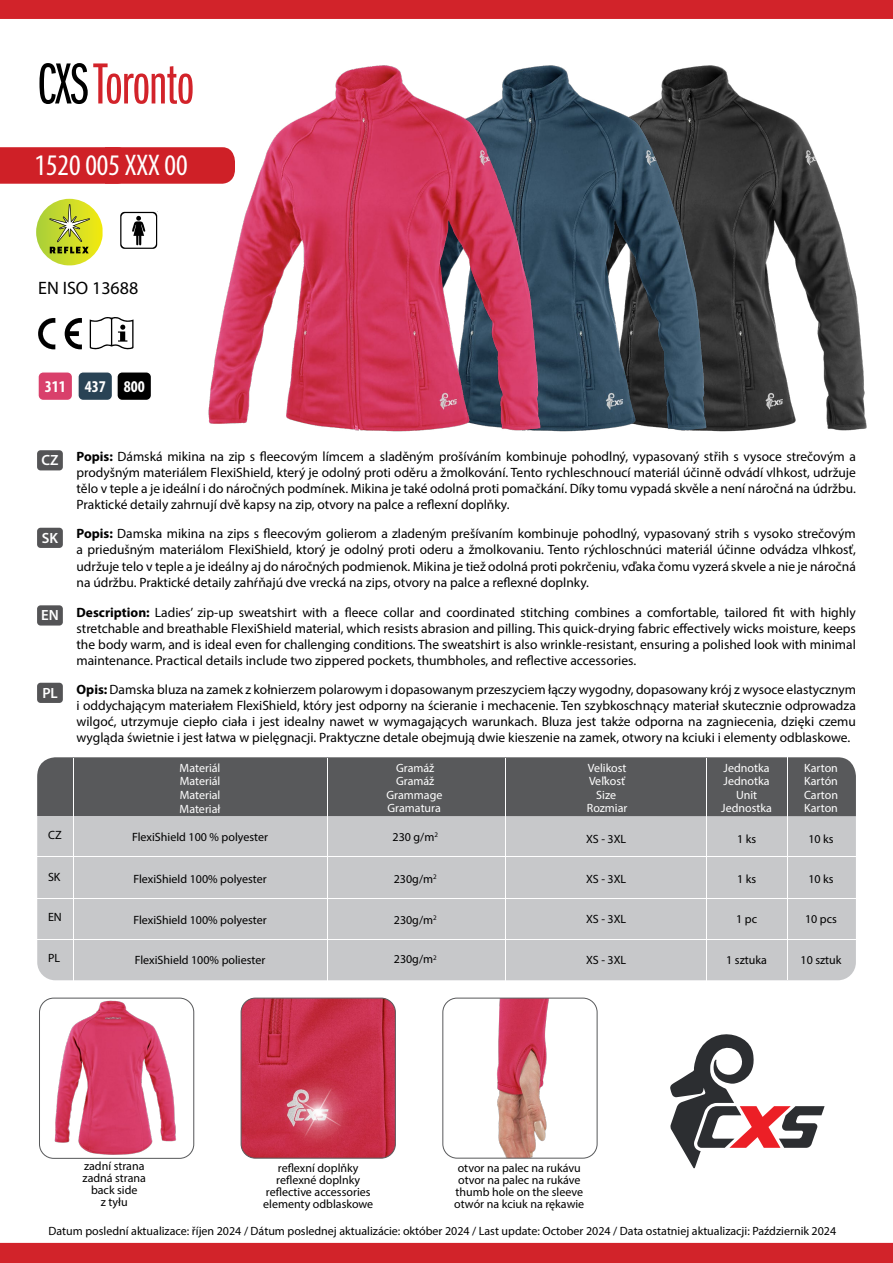
<style>
.page{position:relative;width:893px;height:1263px;background:#fff}
.page>*{position:absolute;margin:0;border:0;box-sizing:border-box;transform-origin:0 0}
.t1{font:60px "ITC Franklin Gothic Std Bk X Cp";letter-spacing:-.01em;color:#d2232a}
.t2{font:condensed 30px "Myriad Pro";color:#fff}
.t3{font:18px "Myriad Pro";color:#000}
.t4{font:700 condensed 16.5px "Myriad Pro";color:#fff}
.t5{font:600 14.85px "Myriad Pro";color:#fff}
.t6{font:13.5px/16.2px "Myriad Pro";color:#000;text-align:justify}
.t7{font:12px/12px "Myriad Pro";color:#000;text-align:center}
.t8{font:12px "Myriad Pro";color:#fff}
.t9{font:7.05px "Myriad Pro";color:#000}
.s1{color:#000}
.s2{font-weight:700}
</style>
<div class="page">
<div style="left:0;top:147px;width:202px;height:37px;background:#cf2027"></div>
<img style="left:711px;top:65px;width:156px;height:367px">
<img style="left:545px;top:65px;width:166px;height:367px">
<img style="left:202px;top:65px;width:343px;height:367px">
<div style="left:37px;top:528px;width:26px;height:20px;background:#545456;border-radius:3px"></div>
<div style="left:37px;top:450px;width:26px;height:20px;background:#545456;border-radius:3px"></div>
<div style="left:37px;top:605px;width:26px;height:20px;background:#545456;border-radius:3px"></div>
<div style="left:37px;top:683px;width:26px;height:20px;background:#545456;border-radius:3px"></div>
<div style="left:0;top:0;width:893px;height:19px;background:#d2232a"></div>
<div style="left:0;top:1243px;width:893px;height:20px;background:#d2232a"></div>
<svg style="left:670px;top:1034px;width:155px;height:134px"></svg>
<svg style="left:120px;top:211px;width:38px;height:38px"></svg>
<svg style="left:90px;top:317px;width:44px;height:33px"></svg>
<svg style="left:38px;top:318px;width:17px;height:31px"></svg>
<svg style="left:65px;top:318px;width:17px;height:31px"></svg>
<svg style="left:36px;top:199px;width:67px;height:66px"></svg>
<div style="left:38px;top:372px;width:35px;height:28px;background:#d9406b;border-radius:5px"></div>
<div style="left:37px;top:371px;width:36px;height:30px;border:2px solid #fff;border-radius:5px"></div>
<div style="left:117px;top:372px;width:35px;height:28px;background:#000;border-radius:5px"></div>
<div style="left:116px;top:371px;width:36px;height:30px;border:2px solid #fff;border-radius:5px"></div>
<div style="left:78px;top:372px;width:35px;height:28px;background:#294355;border-radius:5px"></div>
<div style="left:77px;top:371px;width:36px;height:30px;border:2px solid #fff;border-radius:5px"></div>
<div style="left:37px;top:760px;width:819px;height:220px;background:#c7c8ca;border-radius:18px"></div>
<div style="left:37px;top:757px;width:819px;height:59px;background:#58595b"></div>
<hr style="left:73px;top:758px;width:1px;height:222px;background:#fff">
<hr style="left:787px;top:758px;width:1px;height:222px;background:#fff">
<hr style="left:706px;top:758px;width:1px;height:222px;background:#fff">
<hr style="left:505px;top:758px;width:1px;height:222px;background:#fff">
<hr style="left:327px;top:758px;width:1px;height:222px;background:#fff">
<hr style="left:37px;top:939px;width:819px;height:1px;background:#fff">
<hr style="left:37px;top:856px;width:819px;height:1px;background:#fff">
<hr style="left:37px;top:898px;width:819px;height:1px;background:#fff">
<img style="left:40px;top:999px;width:154px;height:159px">
<div style="left:39px;top:997px;width:155px;height:162px;border:1px solid #58595b;border-radius:14px"></div>
<img style="left:241px;top:999px;width:153px;height:158px">
<div style="left:241px;top:997px;width:155px;height:162px;border:1px solid #58595b;border-radius:14px"></div>
<img style="left:444px;top:999px;width:152px;height:158px">
<div style="left:442px;top:997px;width:156px;height:162px;border:1px solid #58595b;border-radius:14px"></div>
<img style="left:284px;top:1078px;width:68px;height:70px">
<h1 class="t1" style="left:37px;top:53px;width:158px"><span class="s1">CXS</span> Toronto</h1>
<h2 class="t2" style="left:35px;top:147px;width:155px">1520 005 XXX 00</h2>
<h3 class="t3" style="left:38px;top:276px;width:102px">EN ISO 13688</h3>
<p class="t4" style="left:45px;top:376px;width:102px">311 437 800</p>
<p class="t5" style="left:42px;top:451px;width:19px">CZ</p>
<p class="t5" style="left:42px;top:528px;width:18px">SK</p>
<p class="t5" style="left:41px;top:606px;width:19px">EN</p>
<p class="t5" style="left:42px;top:683px;width:17px">PL</p>
<p class="t7" style="left:48px;top:829px;width:15px">CZ</p>
<p class="t6" style="left:77px;top:448px;width:781px"><span class="s2">Popis:</span> Dámská mikina na zip s fleecovým límcem a sladěným prošíváním kombinuje pohodlný, vypasovaný střih s vysoce strečovým a prodyšným materiálem FlexiShield, který je odolný proti oděru a žmolkování. Tento rychleschnoucí materiál účinně odvádí vlhkost, udržuje tělo v teple a je ideální i do náročných podmínek. Mikina je také odolná proti pomačkání. Díky tomu vypadá skvěle a není náročná na údržbu.<br>Praktické detaily zahrnují dvě kapsy na zip, otvory na palce a reflexní doplňky.</p>
<p class="t6" style="left:77px;top:525px;width:781px"><span class="s2">Popis:</span> Damska mikina na zips s fleecovým golierom a zladeným prešívaním kombinuje pohodlný, vypasovaný strih s vysoko strečovým a priedušným materiálom FlexiShield, ktorý je odolný proti oderu a žmolkovaniu. Tento rýchloschnúci materiál účinne odvádza vlhkosť, udržuje telo v teple a je ideálny aj do náročných podmienok. Mikina je tiež odolná proti pokrčeniu, vďaka čomu vyzerá skvele a nie je náročná na údržbu. Praktické detaily zahŕňajú dve vrecká na zips, otvory na palce a reflexné doplnky.</p>
<p class="t6" style="left:77px;top:604px;width:781px"><span class="s2">Description:</span> Ladies’ zip-up sweatshirt with a fleece collar and coordinated stitching combines a comfortable, tailored fit with highly stretchable and breathable FlexiShield material, which resists abrasion and pilling. This quick-drying fabric effectively wicks moisture, keeps the body warm, and is ideal even for challenging conditions. The sweatshirt is also wrinkle-resistant, ensuring a polished look with minimal maintenance. Practical details include two zippered pockets, thumbholes, and reflective accessories.</p>
<p class="t6" style="left:77px;top:681px;width:781px"><span class="s2">Opis:</span> Damska bluza na zamek z kołnierzem polarowym i dopasowanym przeszyciem łączy wygodny, dopasowany krój z wysoce elastycznym i oddychającym materiałem FlexiShield, który jest odporny na ścieranie i mechacenie. Ten szybkoschnący materiał skutecznie odprowadza wilgoć, utrzymuje ciepło ciała i jest idealny nawet w wymagających warunkach. Bluza jest także odporna na zagniecenia, dzięki czemu wygląda świetnie i jest łatwa w pielęgnacji. Praktyczne detale obejmują dwie kieszenie na zamek, otwory na kciuki i elementy odblaskowe.</p>
<p class="t8" style="left:180px;top:760px;width:42px">Materiál</p>
<p class="t8" style="left:396px;top:760px;width:40px">Gramáž</p>
<p class="t8" style="left:588px;top:760px;width:40px">Velikost</p>
<p class="t8" style="left:724px;top:760px;width:48px">Jednotka</p>
<p class="t8" style="left:804px;top:760px;width:35px">Karton</p>
<p class="t8" style="left:180px;top:774px;width:42px">Materiál</p>
<p class="t8" style="left:180px;top:787px;width:42px">Material</p>
<p class="t8" style="left:180px;top:801px;width:42px">Materiał</p>
<p class="t7" style="left:132px;top:831px;width:137px">FlexiShield 100 % polyester</p>
<p class="t8" style="left:396px;top:774px;width:40px">Gramáž</p>
<p class="t8" style="left:388px;top:801px;width:55px">Gramatura</p>
<p class="t8" style="left:386px;top:787px;width:57px">Grammage</p>
<p class="t7" style="left:393px;top:831px;width:47px">230 g/m<sup>2</sup></p>
<p class="t8" style="left:589px;top:774px;width:38px">Veľkosť</p>
<p class="t8" style="left:587px;top:801px;width:42px">Rozmiar</p>
<p class="t8" style="left:596px;top:787px;width:21px">Size</p>
<p class="t7" style="left:586px;top:833px;width:42px">XS - 3XL</p>
<p class="t8" style="left:724px;top:774px;width:48px">Jednotka</p>
<p class="t8" style="left:721px;top:801px;width:52px">Jednostka</p>
<p class="t8" style="left:736px;top:787px;width:23px">Unit</p>
<p class="t7" style="left:737px;top:833px;width:21px">1 ks</p>
<p class="t8" style="left:804px;top:774px;width:35px">Kartón</p>
<p class="t8" style="left:804px;top:801px;width:35px">Karton</p>
<p class="t8" style="left:804px;top:787px;width:36px">Carton</p>
<p class="t7" style="left:808px;top:833px;width:27px">10 ks</p>
<p class="t7" style="left:48px;top:870px;width:14px">SK</p>
<p class="t7" style="left:133px;top:872px;width:135px">FlexiShield 100% polyester</p>
<p class="t7" style="left:394px;top:872px;width:41px">230g/m</p>
<p class="t7" style="left:586px;top:873px;width:42px">XS - 3XL</p>
<p class="t7" style="left:737px;top:873px;width:21px">1 ks</p>
<p class="t7" style="left:808px;top:873px;width:27px">10 ks</p>
<p class="t9" style="left:433px;top:872px;width:5px">2</p>
<p class="t7" style="left:48px;top:911px;width:15px">EN</p>
<p class="t7" style="left:48px;top:952px;width:14px">PL</p>
<p class="t7" style="left:133px;top:913px;width:135px">FlexiShield 100% polyester</p>
<p class="t7" style="left:135px;top:953px;width:132px">FlexiShield 100% poliester</p>
<p class="t7" style="left:394px;top:913px;width:44px">230g/m<sup>2</sup></p>
<p class="t7" style="left:394px;top:953px;width:44px">230g/m<sup>2</sup></p>
<p class="t7" style="left:586px;top:912px;width:42px">XS - 3XL</p>
<p class="t7" style="left:586px;top:953px;width:42px">XS - 3XL</p>
<p class="t7" style="left:83px;top:1160px;width:65px">zadní strana zadná strana back side<br>z tyłu</p>
<p class="t7" style="left:454px;top:1162px;width:132px">otvor na palec na rukávu otvor na palec na rukáve thumb hole on the sleeve otwór na kciuk na rękawie</p>
<p class="t7" style="left:263px;top:1162px;width:112px">reflexní doplňky reflexné doplnky reflective accessories elementy odblaskowe</p>
<p class="t7" style="left:736px;top:912px;width:22px">1 pc</p>
<p class="t7" style="left:726px;top:953px;width:42px">1 sztuka</p>
<p class="t7" style="left:805px;top:912px;width:33px">10 pcs</p>
<p class="t7" style="left:800px;top:953px;width:42px">10 sztuk</p>
<p class="t7" style="left:49px;top:1225px;width:789px">Datum poslední aktualizace: říjen 2024 / Dátum poslednej aktualizácie: október 2024 / Last update: October 2024 / Data ostatniej aktualizacji: Październik 2024</p>
</div>
